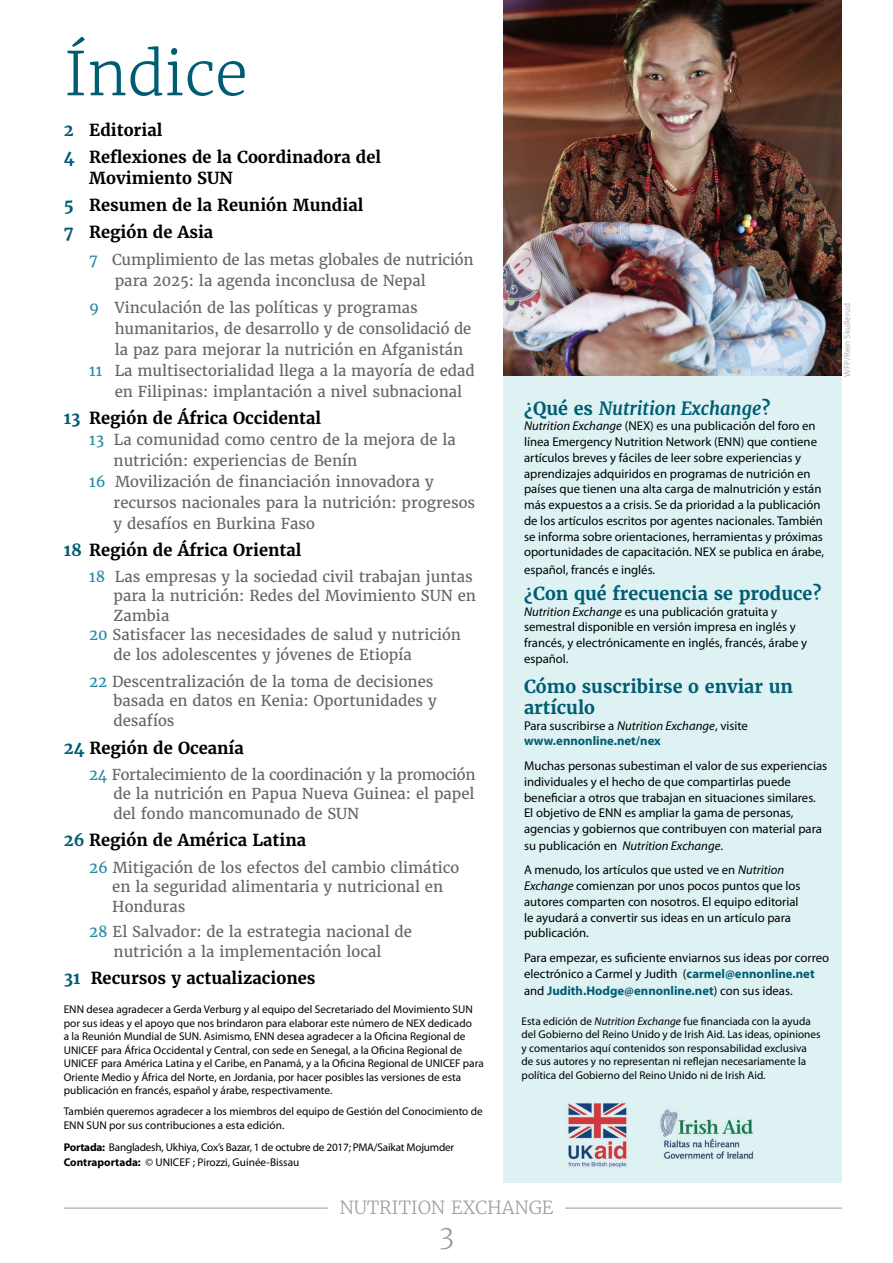
<style>
.page{position:relative;width:893px;height:1263px;background:#fff}
.page>*{position:absolute;margin:0;border:0;box-sizing:border-box;transform-origin:0 0}
.t1{font:300 60px "Merriweather";color:#005c73}
.t2{font:300 27px "Merriweather";color:#999}
.t3{font:700 18px/21px "Merriweather";color:#005c73}
.t4{font:italic 700 18px "Merriweather";color:#005c73}
.t5{font:300 18px "Merriweather";color:#999}
.t6{font:700 16.5px/27px "Merriweather";color:#000}
.t7{font:15px/19.5px "Merriweather";color:#666}
.t8{font:12.75px/15.8px "Myriad Pro";color:#000}
.t9{font:700 12.75px "Myriad Pro";color:#005c73}
.t10{font:11.25px/13.5px "Myriad Pro";color:#000}
.t11{font:11.25px/14.7px "Myriad Pro";letter-spacing:-.02em;color:#000}
.t12{font:9px "Myriad Pro";color:#b4b4b9}
.s1{color:#005c73}
.s2{color:#278aa3}
.s3{font-weight:700}
.s4{font-style:normal}
.s5{font-style:italic}
.s6{font-weight:700;color:#005c73}
.s7{font-weight:400;color:#000}
</style>
<div class="page">
<hr style="left:565px;top:1208px;width:277px;height:1px;background:#999">
<hr style="left:64px;top:1208px;width:264px;height:1px;background:#999">
<div style="left:504px;top:376px;width:338px;height:806px;background:#def2f3"></div>
<img style="left:504px;top:0;width:338px;height:376px">
<h1 class="t1" style="left:64px;top:36px;width:185px">Índice</h1>
<p class="t6" style="left:64px;top:117px;width:319px"><span class="s1">2</span> Editorial<br><span class="s1">4</span> Reflexiones de la Coordinadora del</p>
<p class="t6" style="left:64px;top:165px;width:301px;text-indent:26px">Movimiento SUN<br><span class="s1">5</span> Resumen de la Reunión Mundial<br><span class="s1">7</span> Región de Asia</p>
<p class="t7" style="left:115px;top:249px;width:360px;line-height:21px;text-indent:-26px"><span class="s2">7</span> Cumplimiento de las metas globales de nutrición para 2025: la agenda inconclusa de Nepal</p>
<p class="t7" style="left:89px;top:298px;width:330px"><span class="s2">9</span> Vinculación de las políticas y programas</p>
<p class="t7" style="left:115px;top:319px;width:358px">humanitarios, de desarrollo y de consolidació de</p>
<p class="t7" style="left:115px;top:340px;width:350px">la paz para mejorar la nutrición en Afganistán</p>
<p class="t7" style="left:89px;top:361px;width:387px"><span class="s2">11</span> La multisectorialidad llega a la mayoría de edad</p>
<p class="t7" style="left:115px;top:382px;width:349px">en Filipinas: implantación a nivel subnacional</p>
<p class="t6" style="left:64px;top:405px;width:259px"><span class="s1">13</span> Región de África Occidental</p>
<p class="t7" style="left:89px;top:430px;width:368px"><span class="s2">13</span> La comunidad como centro de la mejora de la</p>
<p class="t7" style="left:114px;top:451px;width:245px">nutrición: experiencias de Benín</p>
<p class="t7" style="left:89px;top:472px;width:346px"><span class="s2">16</span> Movilización de financiación innovadora y</p>
<p class="t7" style="left:114px;top:493px;width:363px">recursos nacionales para la nutrición: progresos</p>
<p class="t7" style="left:114px;top:514px;width:203px">y desafíos en Burkina Faso</p>
<p class="t6" style="left:64px;top:537px;width:239px"><span class="s1">18</span> Región de África Oriental</p>
<p class="t7" style="left:89px;top:567px;width:385px"><span class="s2">18</span> Las empresas y la sociedad civil trabajan juntas</p>
<p class="t7" style="left:114px;top:586px;width:364px">para la nutrición: Redes del Movimiento SUN en</p>
<p class="t7" style="left:114px;top:606px;width:57px">Zambia</p>
<p class="t7" style="left:89px;top:625px;width:373px"><span class="s2">20</span> Satisfacer las necesidades de salud y nutrición</p>
<p class="t7" style="left:114px;top:645px;width:300px">de los adolescentes y jóvenes de Etiopía</p>
<p class="t7" style="left:114px;top:672px;width:325px;text-indent:-24px"><span class="s2">22</span> Descentralización de la toma de decisiones basada en datos en Kenia: Oportunidades y desafíos</p>
<p class="t6" style="left:64px;top:735px;width:182px"><span class="s1">24</span> Región de Oceanía</p>
<p class="t7" style="left:114px;top:765px;width:363px;text-align:justify;text-indent:-24px"><span class="s2">24</span> Fortalecimiento de la coordinación y la promoción de la nutrición en Papua Nueva Guinea: el papel del fondo mancomunado de SUN</p>
<p class="t6" style="left:64px;top:826px;width:244px"><span class="s1">26</span> Región de América Latina</p>
<p class="t7" style="left:112px;top:858px;width:349px;text-indent:-23px"><span class="s2">26</span> Mitigación de los efectos del cambio climático en la seguridad alimentaria y nutricional en<br>Honduras</p>
<p class="t7" style="left:89px;top:922px;width:324px;text-align:center"><span class="s2">28</span> El Salvador: de la estrategia nacional de nutrición a la implementación local</p>
<p class="t6" style="left:64px;top:964px;width:253px"><span class="s1">31</span> Recursos y actualizaciones</p>
<p class="t10" style="left:64px;top:1002px;width:421px">ENN desea agradecer a Gerda Verburg y al equipo del Secretariado del Movimiento SUN por sus ideas y el apoyo que nos brindaron para elaborar este número de NEX dedicado<br>a la Reunión Mundial de SUN. Asimismo, ENN desea agradecer a la Oficina Regional de UNICEF para África Occidental y Central, con sede en Senegal, a la Oficina Regional de UNICEF para América Latina y el Caribe, en Panamá, y a la Oficina Regional de UNICEF para Oriente Medio y África del Norte, en Jordania, por hacer posibles las versiones de esta publicación en francés, español y árabe, respectivamente.</p>
<p class="t10" style="left:64px;top:1104px;width:421px">También queremos agradecer a los miembros del equipo de Gestión del Conocimiento de<br>ENN SUN por sus contribuciones a esta edición.</p>
<p class="t11" style="left:64px;top:1139px;width:392px"><span class="s3">Portada:</span> Bangladesh, Ukhiya, Cox’s Bazar, 1 de octubre de 2017; PMA/Saikat Mojumder<br><span class="s3">Contraportada:</span> © UNICEF ; Pirozzi, Guinée-Bissau</p>
<h3 class="t4" style="left:524px;top:397px;width:248px"><span class="s4">¿Qué es</span> Nutrition Exchange<span class="s4">?</span></h3>
<p class="t8" style="left:524px;top:418px;width:301px"><span class="s5">Nutrition Exchange</span> (NEX) es una publicación del foro en línea Emergency Nutrition Network (ENN) que contiene artículos breves y fáciles de leer sobre experiencias y aprendizajes adquiridos en programas de nutrición en países que tienen una alta carga de malnutrición y están más expuestos a a crisis. Se da prioridad a la publicación de los artículos escritos por agentes nacionales. También se informa sobre orientaciones, herramientas y próximas oportunidades de capacitación. NEX se publica en árabe,</p>
<p class="t8" style="left:524px;top:561px;width:133px">español, francés e inglés.</p>
<h3 class="t3" style="left:524px;top:583px;width:299px">¿Con qué frecuencia se produce?</h3>
<p class="t8" style="left:524px;top:603px;width:285px"><span class="s5">Nutrition Exchange</span> es una publicación gratuita y semestral disponible en versión impresa en inglés y francés, y electrónicamente en inglés, francés, árabe y español.</p>
<h3 class="t3" style="left:524px;top:676px;width:270px">Cómo suscribirse o enviar un artículo</h3>
<p class="t8" style="left:524px;top:717px;width:225px">Para suscribirse a <span class="s5">Nutrition Exchange</span>, visite <span class="s6">www.ennonline.net/nex</span></p>
<p class="t8" style="left:524px;top:758px;width:305px">Muchas personas subestiman el valor de sus experiencias individuales y el hecho de que compartirlas puede beneficiar a otros que trabajan en situaciones similares.<br>El objetivo de ENN es ampliar la gama de personas, agencias y gobiernos que contribuyen con material para su publicación en <span class="s5">Nutrition Exchange</span>.</p>
<p class="t8" style="left:524px;top:862px;width:278px">A menudo, los artículos que usted ve en <span class="s5">Nutrition Exchange</span> comienzan por unos pocos puntos que los autores comparten con nosotros. El equipo editorial le ayudará a convertir sus ideas en un artículo para publicación.</p>
<p class="t8" style="left:524px;top:950px;width:307px">Para empezar, es suficiente enviarnos sus ideas por correo electrónico a Carmel y Judith (<span class="s6">carmel@ennonline.net</span></p>
<p class="t9" style="left:524px;top:982px;width:270px"><span class="s7">and</span> Judith.Hodge@ennonline.net<span class="s7">) con sus ideas.</span></p>
<p class="t10" style="left:522px;top:1014px;width:300px">Esta edición de <span class="s5">Nutrition Exchange</span> fue financiada con la ayuda del Gobierno del Reino Unido y de Irish Aid. Las ideas, opiniones y comentarios aquí contenidos son responsabilidad exclusiva de sus autores y no representan ni reflejan necesariamente la política del Gobierno del Reino Unido ni de Irish Aid.</p>
<h3 class="t5" style="left:339px;top:1197px;width:216px">NUTRITION EXCHANGE</h3>
<h2 class="t2" style="left:439px;top:1218px;width:16px">3</h2>
<p class="t12" style="left:842px;top:377px;width:75px;rotate:-90deg">WFP/Rein Skullerud</p>
</div>
